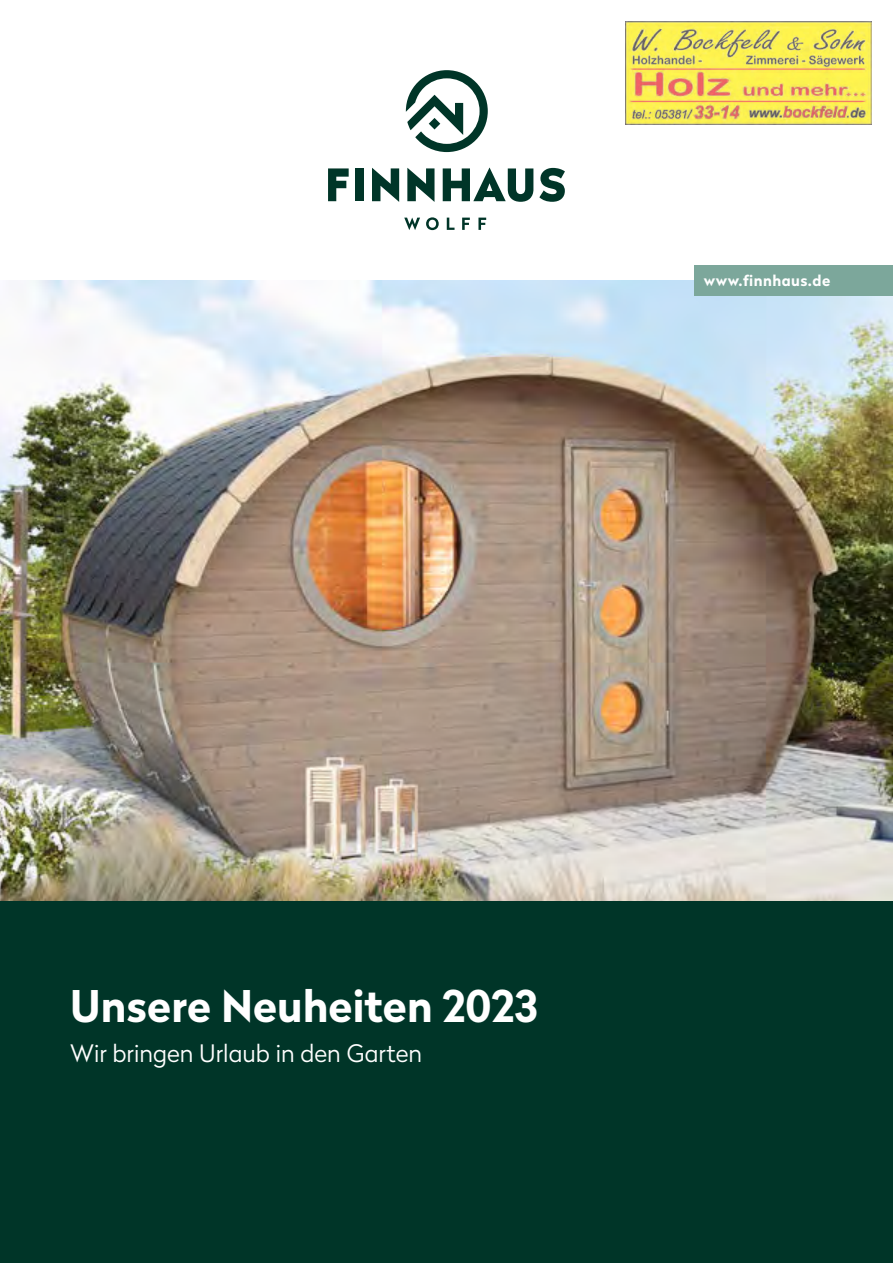
<style>
.page{position:relative;width:893px;height:1263px;background:#fff}
.page>*{position:absolute;margin:0;border:0;box-sizing:border-box;transform-origin:0 0}
.t1{font:700 43.5px "Radikal";color:#fff}
.t2{font:300 24px "Radikal";color:#fff}
.t3{font:700 15px "Radikal";letter-spacing:.03em;color:#fff}
</style>
<div class="page">
<img style="left:0;top:281px;width:893px;height:621px">
<div style="left:0;top:902px;width:893px;height:361px;background:#003528"></div>
<div style="left:694px;top:265px;width:199px;height:31px;background:#7ca79b"></div>
<svg style="left:406px;top:70px;width:82px;height:82px"></svg>
<svg style="left:404px;top:218px;width:16px;height:12px"></svg>
<svg style="left:426px;top:217px;width:13px;height:13px"></svg>
<svg style="left:447px;top:218px;width:8px;height:12px"></svg>
<svg style="left:462px;top:218px;width:8px;height:12px"></svg>
<svg style="left:478px;top:218px;width:8px;height:12px"></svg>
<svg style="left:372px;top:168px;width:27px;height:34px"></svg>
<svg style="left:407px;top:168px;width:27px;height:34px"></svg>
<svg style="left:328px;top:168px;width:21px;height:33px"></svg>
<div style="left:356px;top:168px;width:8px;height:33px;background:#003528"></div>
<svg style="left:443px;top:168px;width:90px;height:34px"></svg>
<svg style="left:539px;top:168px;width:26px;height:34px"></svg>
<img style="left:625px;top:21px;width:247px;height:104px">
<p class="t3" style="left:704px;top:270px;width:128px">www.finnhaus.de</p>
<h1 class="t1" style="left:70px;top:974px;width:469px">Unsere Neuheiten 2023</h1>
<p class="t2" style="left:70px;top:1036px;width:354px">Wir bringen Urlaub in den Garten</p>
</div>
